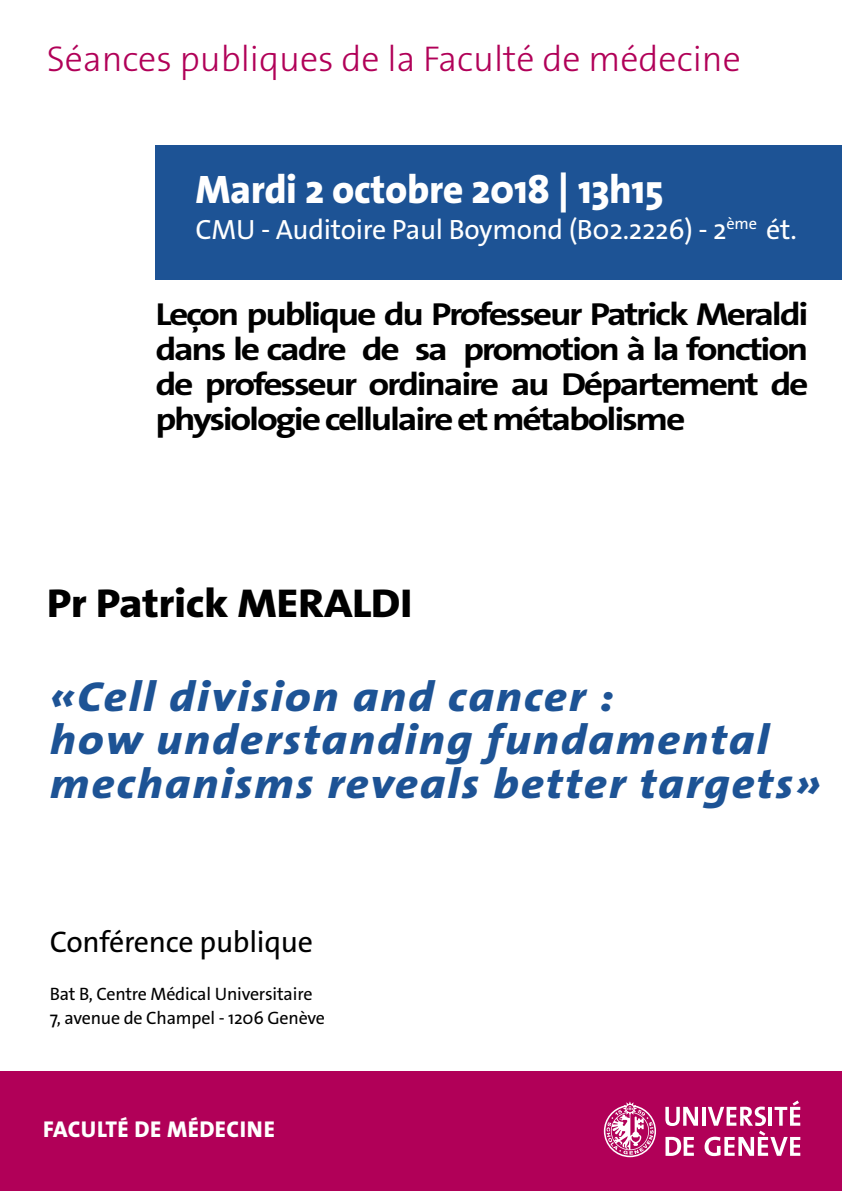
<style>
.page{position:relative;width:842px;height:1191px;background:#fff}
.page>*{position:absolute;margin:0;border:0;box-sizing:border-box;transform-origin:0 0}
.t1{font:italic 800 42.3px/43.5px "The Sans Os F";letter-spacing:.04em;color:#1d5395;scale:1.11 1}
.t2{font:800 40.5px "The Sans Os F";letter-spacing:-.01em;color:#000;scale:1.11 1}
.t3{font:800 40px "The Sans Os F";letter-spacing:-.01em;color:#fff}
.t4{font:300 36px "The Sans Os F";color:#b10058}
.t5{font:700 32px/35px "The Sans Os F";letter-spacing:-.06em;color:#000;text-align:justify;scale:1.18 1}
.t6{font:30px "The Sans Os F";letter-spacing:-.01em;color:#000}
.t7{font:28px "The Sans Os F";letter-spacing:-.01em;color:#fff}
.t8{font:800 23px "The Sans Os F";letter-spacing:.02em;color:#fff}
.t9{font:18px/24px "The Sans Os F";letter-spacing:-.01em;color:#000}
</style>
<div class="page">
<div style="left:155px;top:145px;width:687px;height:134px;background:#1d5395"></div>
<div style="left:0;top:1071px;width:842px;height:120px;background:#b10058"></div>
<svg style="left:604px;top:1101px;width:52px;height:56px"></svg>
<svg style="left:665px;top:1106px;width:33px;height:20px"></svg>
<hr style="left:702px;top:1106px;width:3px;height:19px;background:#fff">
<svg style="left:665px;top:1136px;width:29px;height:20px"></svg>
<svg style="left:704px;top:1100px;width:96px;height:56px"></svg>
<p class="t4" style="left:47px;top:36px;width:695px">Séances publiques de la Faculté de médecine</p>
<p class="t3" style="left:196px;top:163px;width:469px">Mardi 2 octobre 2018 | 13h15</p>
<p class="t7" style="left:196px;top:211px;width:603px">CMU - Auditoire Paul Boymond (B02.2226) - 2<sup>ème</sup> ét.</p>
<p class="t5" style="left:155px;top:297px;width:555px">Leçon publique du Professeur Patrick Meraldi dans le cadre de sa promotion à la fonction de professeur ordinaire au Département de physiologie cellulaire et métabolisme</p>
<p class="t2" style="left:47px;top:577px;width:331px">Pr Patrick MERALDI</p>
<h1 class="t1" style="left:50px;top:675px;width:695px">«Cell division and cancer :<br>how understanding fundamental mechanisms reveals better targets»</h1>
<p class="t6" style="left:50px;top:922px;width:265px">Conférence publique</p>
<p class="t9" style="left:50px;top:981px;width:277px">Bat B, Centre Médical Universitaire<br>7, avenue de Champel - 1206 Genève</p>
<p class="t8" style="left:43px;top:1114px;width:233px">FACULTÉ DE MÉDECINE</p>
</div>
